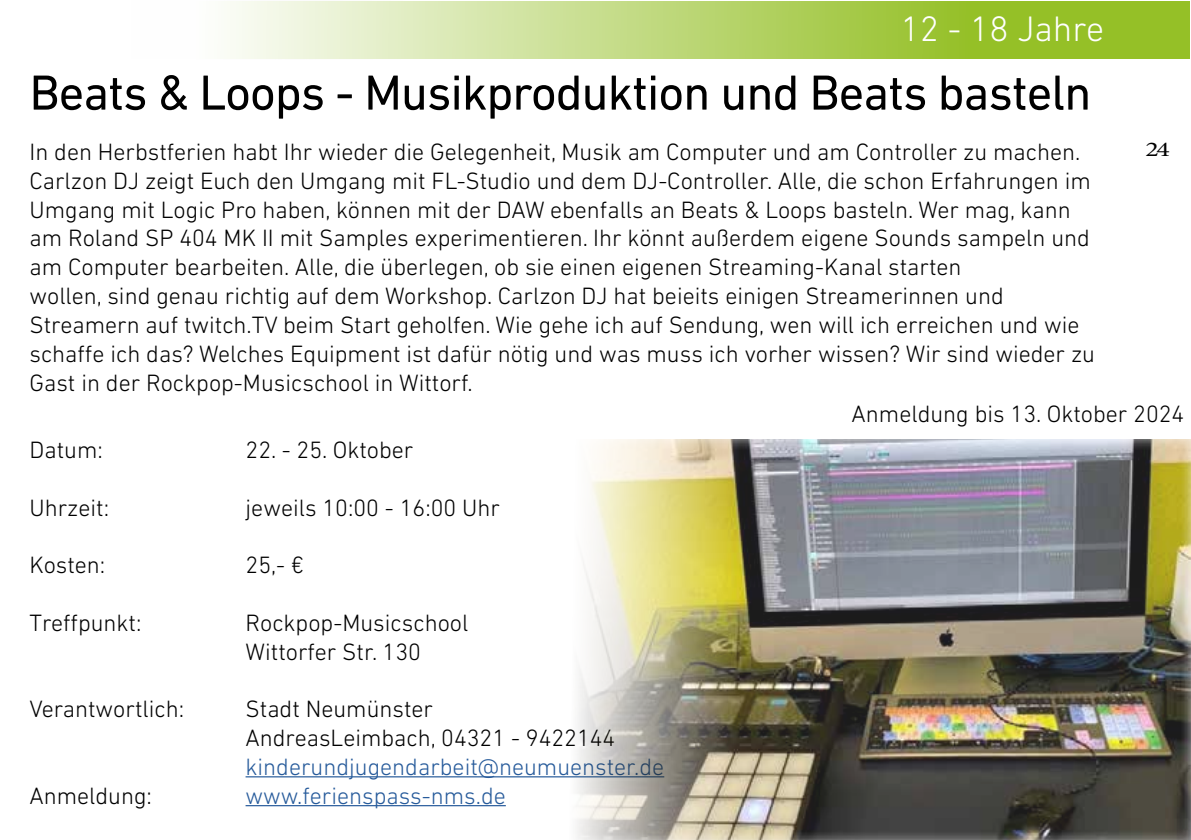
<style>
.page{position:relative;width:1191px;height:840px;background:#fff}
.page>*{position:absolute;margin:0;border:0;box-sizing:border-box;transform-origin:0 0}
.t1{font:50px "DIN Next LT Pro";letter-spacing:-.02em;color:#000}
.t2{font:300 36px "DIN Next LT Pro";color:#fff}
.t3{font:300 24px/28.8px "DIN Next LT Pro";color:#000}
.t4{font:300 24px "DIN Next LT Pro";color:#275b9b}
.t5{font:21px "Minion Pro";color:#000;scale:1.33 1}
</style>
<div class="page">
<hr style="left:245px;top:775px;width:419px;height:2px;background:#275b9b">
<hr style="left:245px;top:804px;width:261px;height:1px;background:#275b9b">
<svg style="left:227px;top:1px;width:963px;height:58px;background:#bbd676"></svg>
<div style="left:526px;top:438px;width:665px;height:401px;background:#fff;opacity:.75"></div>
<h2 class="t2" style="left:900px;top:8px;width:205px">12 - 18 Jahre</h2>
<h1 class="t1" style="left:29px;top:64px;width:1063px">Beats &amp; Loops - Musikproduktion und Beats basteln</h1>
<p class="t3" style="left:29px;top:137px;width:1067px">In den Herbstferien habt Ihr wieder die Gelegenheit, Musik am Computer und am Controller zu machen.<br>Carlzon DJ zeigt Euch den Umgang mit FL-Studio und dem DJ-Controller. Alle, die schon Erfahrungen im Umgang mit Logic Pro haben, können mit der DAW ebenfalls an Beats &amp; Loops basteln. Wer mag, kann am Roland SP 404 MK II mit Samples experimentieren. Ihr könnt außerdem eigene Sounds sampeln und am Computer bearbeiten. Alle, die überlegen, ob sie einen eigenen Streaming-Kanal starten<br>wollen, sind genau richtig auf dem Workshop. Carlzon DJ hat beieits einigen Streamerinnen und Streamern auf twitch.TV beim Start geholfen. Wie gehe ich auf Sendung, wen will ich erreichen und wie schaffe ich das? Welches Equipment ist dafür nötig und was muss ich vorher wissen? Wir sind wieder zu Gast in der Rockpop-Musicschool in Wittorf.</p>
<p class="t5" style="left:1145px;top:135px;width:20px">24</p>
<p class="t3" style="left:29px;top:435px;width:75px">Datum:</p>
<p class="t3" style="left:245px;top:435px;width:169px">22. - 25. Oktober</p>
<p class="t3" style="left:29px;top:492px;width:81px">Uhrzeit:</p>
<p class="t3" style="left:245px;top:492px;width:256px">jeweils 10:00 - 16:00 Uhr</p>
<p class="t3" style="left:29px;top:550px;width:77px">Kosten:</p>
<p class="t3" style="left:245px;top:550px;width:60px">25,- €</p>
<p class="t3" style="left:29px;top:607px;width:113px">Treffpunkt:</p>
<p class="t3" style="left:245px;top:607px;width:224px">Rockpop-Musicschool<br>Wittorfer Str. 130</p>
<p class="t3" style="left:29px;top:694px;width:156px">Verantwortlich:</p>
<p class="t3" style="left:245px;top:694px;width:371px">Stadt Neumünster<br>AndreasLeimbach, 04321 - 9422144</p>
<p class="t4" style="left:245px;top:752px;width:420px">kinderundjugendarbeit@neumuenster.de</p>
<p class="t3" style="left:29px;top:780px;width:124px">Anmeldung:</p>
<p class="t4" style="left:245px;top:781px;width:262px">www.ferienspass-nms.de</p>
<p class="t3" style="left:851px;top:399px;width:334px">Anmeldung bis 13. Oktober 2024</p>
</div>
